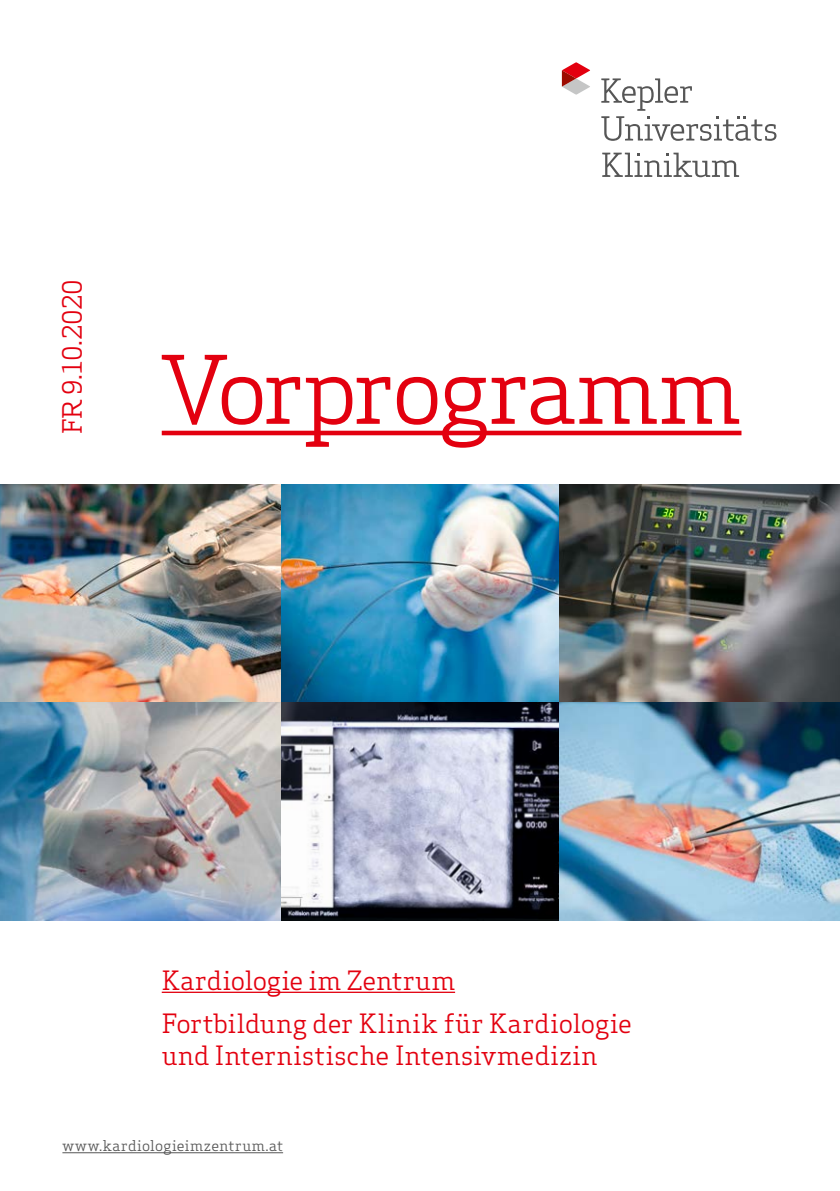
<style>
.page{position:relative;width:840px;height:1191px;background:#fff}
.page>*{position:absolute;margin:0;border:0;box-sizing:border-box;transform-origin:0 0}
.t1{font:92px "Apex Serif";letter-spacing:-.04em;color:#e3000f}
.t2{font:26px/43.4px "Apex Serif";letter-spacing:.005em;color:#e3000f}
.t3{font:14.6px "Apex Serif";letter-spacing:.025em;color:#565656}
</style>
<div class="page">
<svg style="left:601px;top:78px;width:175px;height:63px"></svg>
<svg style="left:602px;top:153px;width:136px;height:24px"></svg>
<svg style="left:561px;top:62px;width:29px;height:33px"></svg>
<hr style="left:162px;top:431px;width:579px;height:4px;background:#e3000f">
<hr style="left:62px;top:1152px;width:221px;height:1px;background:#565656">
<hr style="left:162px;top:991px;width:293px;height:2px;background:#e3000f">
<img style="left:0;top:485px;width:839px;height:435px">
<p class="t2" style="left:50px;top:434px;width:156px;rotate:-90deg">FR 9.10.2020</p>
<h1 class="t1" style="left:162px;top:332px;width:581px">Vorprogramm</h1>
<p class="t2" style="left:162px;top:958px;width:471px">Kardiologie im Zentrum<br>Fortbildung der Klinik für Kardiologie</p>
<p class="t2" style="left:162px;top:1033px;width:437px">und Internistische Intensivmedizin</p>
<p class="t3" style="left:62px;top:1136px;width:222px">www.kardiologieimzentrum.at</p>
</div>
